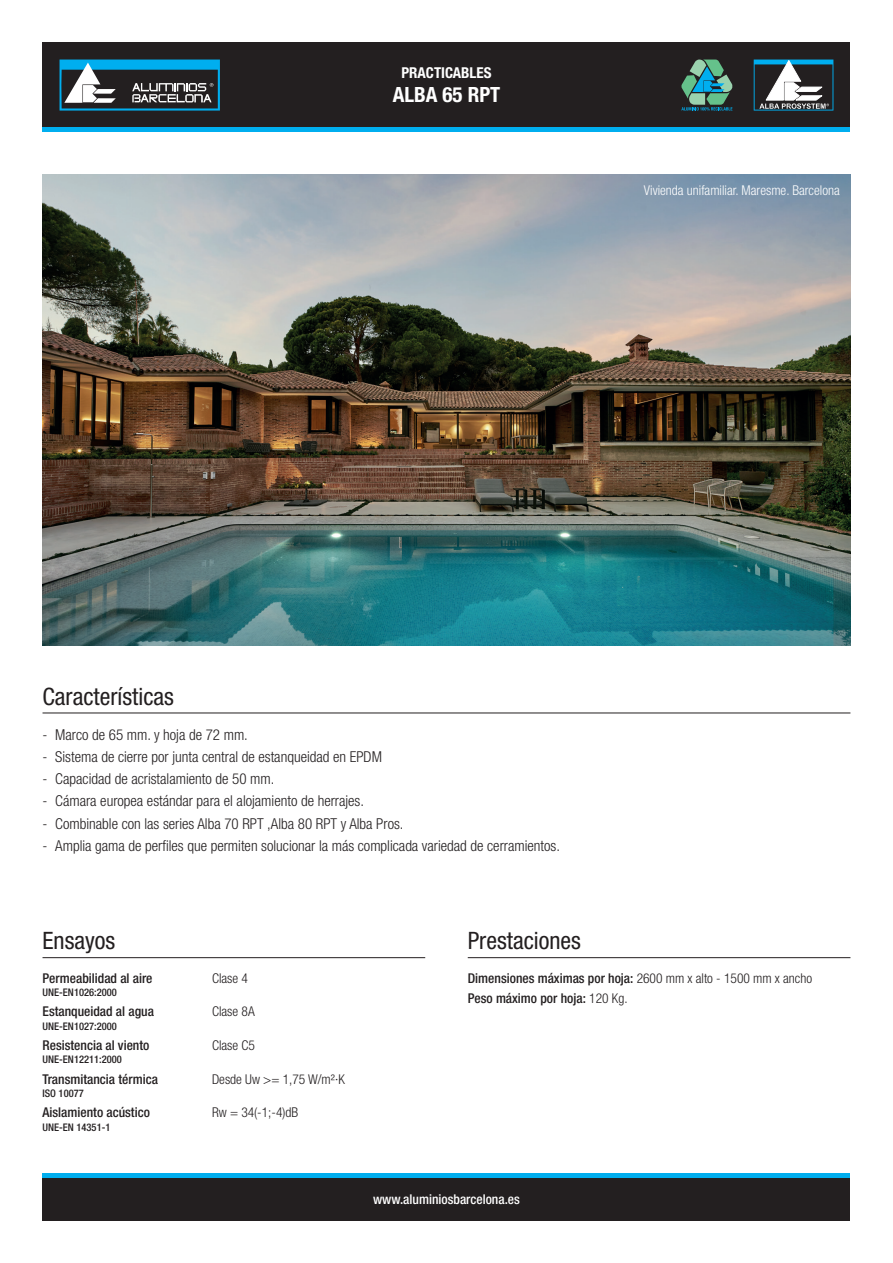
<style>
.page{position:relative;width:893px;height:1263px;background:#fff}
.page>*{position:absolute;margin:0;border:0;box-sizing:border-box;transform-origin:0 0}
.t1{font:condensed 24px "Helvetica Neue LT Pro";color:#231f20}
.t2{font:700 condensed 21px "Helvetica Neue LT Pro";color:#fff}
.t3{font:300 condensed 15px "Helvetica Neue LT Pro";color:#231f20}
.t4{font:700 condensed 15px "Helvetica Neue LT Pro";color:#fff}
.t5{font:500 condensed 13.5px/20.4px "Helvetica Neue LT Pro";color:#231f20}
.t6{font:300 condensed 13.5px "Helvetica Neue LT Pro";color:#231f20}
.t7{font:300 condensed 13.5px "Helvetica Neue LT Pro";color:#fff}
.t8{font:500 condensed 13.5px "Helvetica Neue LT Pro";color:#fff}
.t9{font:500 condensed 10.5px "Helvetica Neue LT Pro";color:#231f20}
.s1{font-weight:300}
</style>
<div class="page">
<div style="left:43px;top:43px;width:807px;height:85px;background:#231f20"></div>
<div style="left:43px;top:1178px;width:807px;height:42px;background:#231f20"></div>
<hr style="left:43px;top:128px;width:807px;height:4px;background:#00aeef">
<hr style="left:43px;top:1174px;width:807px;height:4px;background:#00aeef">
<svg style="left:754px;top:60px;width:79px;height:51px"></svg>
<svg style="left:60px;top:60px;width:160px;height:51px"></svg>
<svg style="left:681px;top:60px;width:52px;height:51px"></svg>
<img style="left:43px;top:174px;width:807px;height:471px">
<hr style="left:43px;top:713px;width:807px;height:1px;background:#231f20">
<hr style="left:43px;top:957px;width:382px;height:1px;background:#231f20">
<hr style="left:468px;top:957px;width:382px;height:1px;background:#231f20">
<p class="t4" style="left:401px;top:64px;width:91px">PRACTICABLES</p>
<h2 class="t2" style="left:393px;top:82px;width:109px">ALBA 65 RPT</h2>
<p class="t7" style="left:644px;top:182px;width:197px">Vivienda unifamiliar. Maresme. Barcelona</p>
<h1 class="t1" style="left:43px;top:682px;width:133px">Características</h1>
<p class="t3" style="left:43px;top:726px;width:207px">- Marco de 65 mm. y hoja de 72 mm.</p>
<p class="t3" style="left:43px;top:748px;width:341px">- Sistema de cierre por junta central de estanqueidad en EPDM</p>
<p class="t3" style="left:43px;top:770px;width:233px">- Capacidad de acristalamiento de 50 mm.</p>
<p class="t3" style="left:43px;top:792px;width:323px">- Cámara europea estándar para el alojamiento de herrajes.</p>
<p class="t3" style="left:43px;top:815px;width:362px">- Combinable con las series Alba 70 RPT ,Alba 80 RPT y Alba Pros.</p>
<p class="t3" style="left:43px;top:837px;width:519px">- Amplia gama de perfiles que permiten solucionar la más complicada variedad de cerramientos.</p>
<h1 class="t1" style="left:43px;top:927px;width:74px">Ensayos</h1>
<p class="t5" style="left:43px;top:967px;width:111px">Permeabilidad al aire</p>
<p class="t6" style="left:212px;top:970px;width:37px">Clase 4</p>
<p class="t9" style="left:43px;top:986px;width:76px">UNE-EN1026:2000</p>
<p class="t5" style="left:43px;top:1001px;width:113px">Estanqueidad al agua</p>
<p class="t6" style="left:212px;top:1004px;width:44px">Clase 8A</p>
<p class="t9" style="left:43px;top:1019px;width:76px">UNE-EN1027:2000</p>
<p class="t5" style="left:43px;top:1035px;width:108px">Resistencia al viento</p>
<p class="t6" style="left:212px;top:1037px;width:44px">Clase C5</p>
<p class="t9" style="left:43px;top:1053px;width:81px">UNE-EN12211:2000</p>
<p class="t5" style="left:43px;top:1068px;width:117px">Transmitancia térmica</p>
<p class="t6" style="left:212px;top:1071px;width:134px">Desde Uw &gt;= 1,75 W/m²·K</p>
<p class="t9" style="left:43px;top:1087px;width:43px">ISO 10077</p>
<p class="t5" style="left:43px;top:1102px;width:109px">Aislamiento acústico</p>
<p class="t6" style="left:212px;top:1105px;width:88px">Rw = 34(-1;-4)dB</p>
<p class="t9" style="left:43px;top:1121px;width:69px">UNE-EN 14351-1</p>
<h1 class="t1" style="left:468px;top:927px;width:115px">Prestaciones</h1>
<p class="t5" style="left:468px;top:967px;width:346px">Dimensiones máximas por hoja: <span class="s1">2600 mm x alto - 1500 mm x ancho<br></span>Peso máximo por hoja: <span class="s1">120 Kg.</span></p>
<p class="t8" style="left:373px;top:1191px;width:148px">www.aluminiosbarcelona.es</p>
</div>
